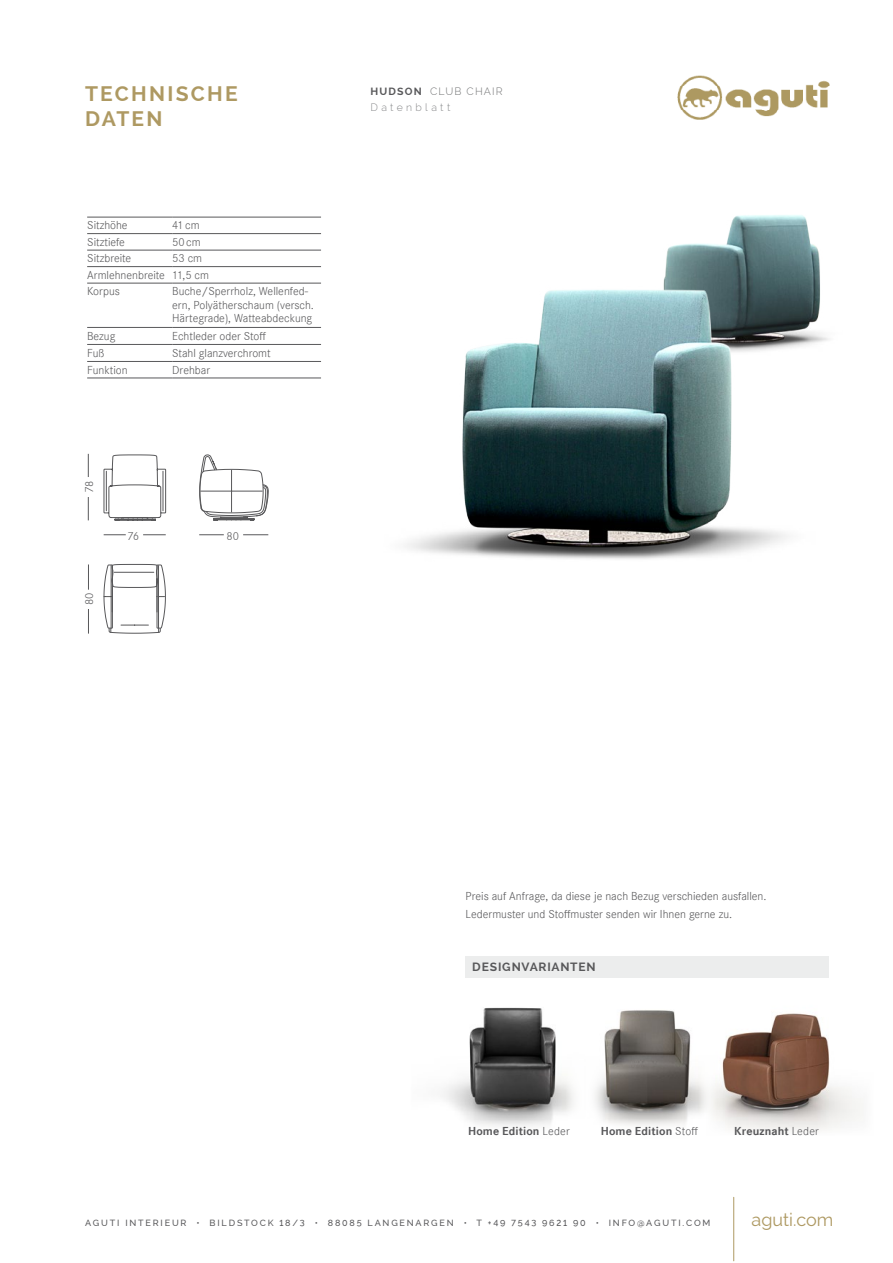
<style>
.page{position:relative;width:893px;height:1263px;background:#fff}
.page>*{position:absolute;margin:0;border:0;box-sizing:border-box;transform-origin:0 0}
.t1{font:700 21px/25.2px "Raleway";letter-spacing:.105em;color:#ae9962}
.t2{font:18px "Raleway";color:#ae9962}
.t3{font:12px/16.5px "Corporate S Ligh";color:#58585a}
.t4{font:700 12px "Corporate S Lig";letter-spacing:.01em;color:#58585a}
.t5{font:700 12px "Raleway";letter-spacing:.06em;color:#58585a}
.t6{font:300 10.5px/16.5px "Raleway";letter-spacing:.305em;color:#87888a}
.t7{font:500 9px "Raleway";letter-spacing:.2em;color:#58585a}
.s1{font-weight:700;color:#58585a}
.s2{color:#707172}
.s3{font-family:"Corporate S Ligh";font-weight:400}
.s4{font-size:10.8px}
.s5{font-size:10.35px}
</style>
<div class="page">
<img style="left:677px;top:75px;width:153px;height:45px">
<hr style="left:733px;top:1197px;width:1px;height:64px;background:#ae9962">
<img style="left:442px;top:972px;width:132px;height:154px">
<img style="left:595px;top:1010px;width:112px;height:116px">
<div style="left:466px;top:956px;width:363px;height:22px;background:#eceded"></div>
<img style="left:707px;top:1013px;width:156px;height:117px">
<svg style="left:143px;top:534px;width:23px;height:1px"></svg>
<svg style="left:104px;top:534px;width:22px;height:1px"></svg>
<svg style="left:243px;top:534px;width:25px;height:1px"></svg>
<svg style="left:199px;top:534px;width:25px;height:1px"></svg>
<svg style="left:88px;top:454px;width:1px;height:23px"></svg>
<svg style="left:88px;top:497px;width:1px;height:23px"></svg>
<svg style="left:199px;top:454px;width:70px;height:67px"></svg>
<svg style="left:103px;top:564px;width:63px;height:70px"></svg>
<svg style="left:88px;top:564px;width:1px;height:26px"></svg>
<svg style="left:88px;top:609px;width:1px;height:25px"></svg>
<svg style="left:103px;top:454px;width:63px;height:67px"></svg>
<hr style="left:163px;top:471px;width:1px;height:40px;background:#58585a">
<hr style="left:106px;top:471px;width:1px;height:40px;background:#58585a">
<hr style="left:87px;top:233px;width:85px;height:1px;background:#58585a">
<hr style="left:172px;top:233px;width:149px;height:1px;background:#58585a">
<hr style="left:87px;top:250px;width:85px;height:1px;background:#58585a">
<hr style="left:172px;top:250px;width:149px;height:1px;background:#58585a">
<hr style="left:87px;top:266px;width:85px;height:1px;background:#58585a">
<hr style="left:172px;top:266px;width:149px;height:1px;background:#58585a">
<hr style="left:87px;top:283px;width:85px;height:1px;background:#58585a">
<hr style="left:172px;top:283px;width:149px;height:1px;background:#58585a">
<hr style="left:87px;top:327px;width:85px;height:1px;background:#58585a">
<hr style="left:172px;top:327px;width:149px;height:1px;background:#58585a">
<hr style="left:87px;top:344px;width:85px;height:1px;background:#58585a">
<hr style="left:172px;top:344px;width:149px;height:1px;background:#58585a">
<hr style="left:87px;top:361px;width:85px;height:1px;background:#58585a">
<hr style="left:172px;top:361px;width:149px;height:1px;background:#58585a">
<hr style="left:87px;top:378px;width:85px;height:1px;background:#58585a">
<hr style="left:172px;top:378px;width:149px;height:1px;background:#58585a">
<hr style="left:87px;top:217px;width:85px;height:1px;background:#58585a">
<hr style="left:172px;top:217px;width:149px;height:1px;background:#58585a">
<img style="left:665px;top:215px;width:164px;height:127px">
<img style="left:405px;top:270px;width:415px;height:289px">
<h1 class="t1" style="left:85px;top:81px;width:154px">TECHNISCHE<br>DATEN</h1>
<p class="t3" style="left:87px;top:217px;width:42px">Sitzhöhe</p>
<p class="t3" style="left:172px;top:217px;width:29px">41cm</p>
<p class="t3" style="left:87px;top:234px;width:39px">Sitztiefe</p>
<p class="t3" style="left:172px;top:234px;width:30px">50cm</p>
<p class="t3" style="left:87px;top:250px;width:46px">Sitzbreite</p>
<p class="t3" style="left:87px;top:250px;width:123px;text-indent:85px">53 cm<br>Armlehnenbreite 11,5 cm<br>Korpus</p>
<p class="t3" style="left:172px;top:285px;width:143px;line-height:13.5px">Buche/Sperrholz, Wellenfed&shy;ern, Polyätherschaum (versch.<br>Härtegrade), Watteabdeckung</p>
<p class="t3" style="left:87px;top:328px;width:30px">Bezug</p>
<p class="t3" style="left:172px;top:328px;width:95px">Echtleder oder Stoff</p>
<p class="t3" style="left:87px;top:345px;width:19px">Fuß</p>
<p class="t3" style="left:172px;top:345px;width:100px">Stahl glanzverchromt</p>
<p class="t3" style="left:87px;top:362px;width:42px">Funktion</p>
<p class="t3" style="left:172px;top:362px;width:39px">Drehbar</p>
<p class="t3" style="left:81px;top:493px;width:14px;rotate:-90deg">78</p>
<p class="t3" style="left:81px;top:605px;width:14px;rotate:-90deg">80</p>
<p class="t3" style="left:127px;top:528px;width:13px">76</p>
<p class="t3" style="left:226px;top:528px;width:14px">80</p>
<p class="t6" style="left:370px;top:83px;width:134px"><span class="s1">HUDSON</span> <span class="s2">CLUB CHAIR<br></span>Datenblatt</p>
<p class="t3" style="left:466px;top:887px;width:302px;line-height:18px">Preis auf Anfrage, da diese je nach Bezug verschieden ausfallen.<br>Ledermuster und Stoffmuster senden wir Ihnen gerne zu.</p>
<p class="t5" style="left:472px;top:960px;width:125px">DESIGNVARIANTEN</p>
<p class="t4" style="left:468px;top:1124px;width:103px">Home Edition <span class="s3">Leder</span></p>
<p class="t4" style="left:601px;top:1124px;width:99px">Home Edition <span class="s3">Stoff</span></p>
<p class="t4" style="left:734px;top:1124px;width:86px">Kreuznaht <span class="s3">Leder</span></p>
<p class="t7" style="left:85px;top:1218px;width:627px">AGUTI INTERIEUR • BILDSTOCK <span class="s4">1</span>8/3 • 88<span class="s5">0</span>85 LANGENARGEN • T +49 7543 96<span class="s4">21</span> 9<span class="s5">0</span> • INFO@AGUTI.COM</p>
<h2 class="t2" style="left:752px;top:1209px;width:83px">aguti.com</h2>
</div>
